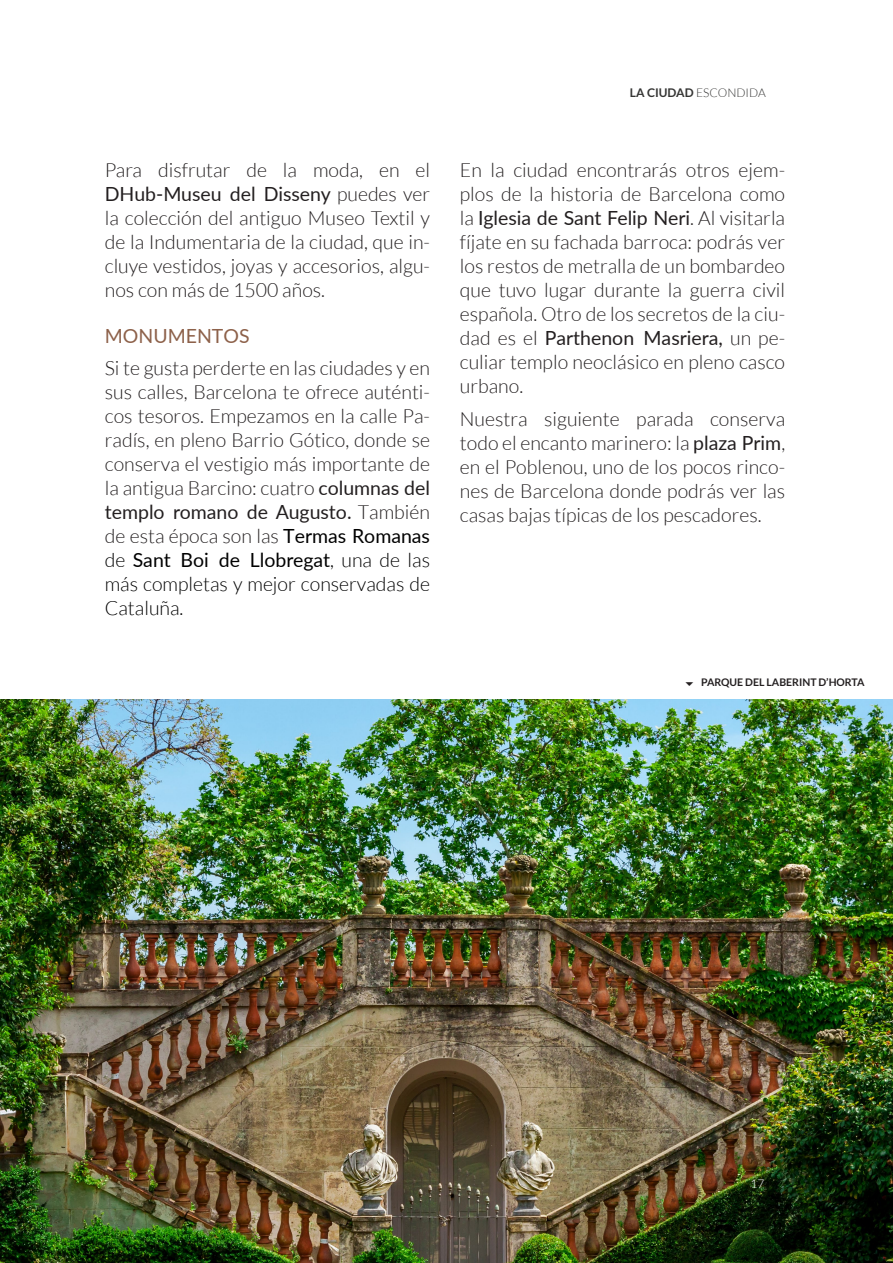
<style>
.page{position:relative;width:893px;height:1263px;background:#fff}
.page>*{position:absolute;margin:0;border:0;box-sizing:border-box;transform-origin:0 0}
.Body{font:300 19.5px/24px "Lato";color:#231f20;text-align:justify}
.t1{font:19.5px "Lato";color:#8d614a}
.t2{font:300 12px "Lato";color:#353534}
.t3{font:300 12px "Lato";color:#fff}
.t4{font:700 10.5px "Lato";color:#231f20}
.s1{font-weight:400}
.s2{font-weight:400;color:#000}
.s3{color:#000}
.s4{font-weight:700}
</style>
<div class="page">
<img style="left:0;top:699px;width:893px;height:564px">
<p class="Body" style="left:105px;top:158px;width:327px">Para disfrutar de la moda, en el <span class="s1">DHub-Museu del Disseny</span> puedes ver la colección del antiguo Museo Textil y de la Indumentaria de la ciudad, que in&shy;cluye vestidos, joyas y accesorios, algu&shy;nos con más de 1500 años.</p>
<h3 class="t1" style="left:105px;top:321px;width:146px">MONUMENTOS</h3>
<p class="Body" style="left:105px;top:356px;width:327px">Si te gusta perderte en las ciudades y en sus calles, Barcelona te ofrece auténti&shy;cos tesoros. Empezamos en la calle Pa&shy;radís, en pleno Barrio Gótico, donde se conserva el vestigio más importante de la antigua Barcino: cuatro <span class="s1">columnas del templo romano de Augusto.</span> También de esta época son las <span class="s2">Termas Romanas </span><span class="s3">de</span> <span class="s2">Sant Boi de Llobregat</span><span class="s3">, una de las más completas y mejor conservadas de Cataluña.</span></p>
<p class="t2" style="left:630px;top:86px;width:137px"><span class="s4">LA CIUDAD</span> ESCONDIDA</p>
<p class="Body" style="left:460px;top:158px;width:327px">En la ciudad encontrarás otros ejem&shy;plos de la historia de Barcelona como la <span class="s1">Iglesia de Sant Felip Neri</span>. Al visitarla fíjate en su fachada barroca: podrás ver los restos de metralla de un bombardeo que tuvo lugar durante la guerra civil española. Otro de los secretos de la ciu&shy;dad es el <span class="s1">Parthenon Masriera,</span> un pe&shy;culiar templo neoclásico en pleno casco urbano.</p>
<p class="Body" style="left:460px;top:407px;width:327px">Nuestra siguiente parada conserva todo el encanto marinero: la <span class="s1">plaza Prim</span>, en el Poblenou, uno de los pocos rinco&shy;nes de Barcelona donde podrás ver las casas bajas típicas de los pescadores.</p>
<p class="t4" style="left:701px;top:676px;width:165px">PARQUE DEL LABERINT D’HORTA</p>
<p class="t3" style="left:750px;top:1177px;width:15px">17</p>
</div>
